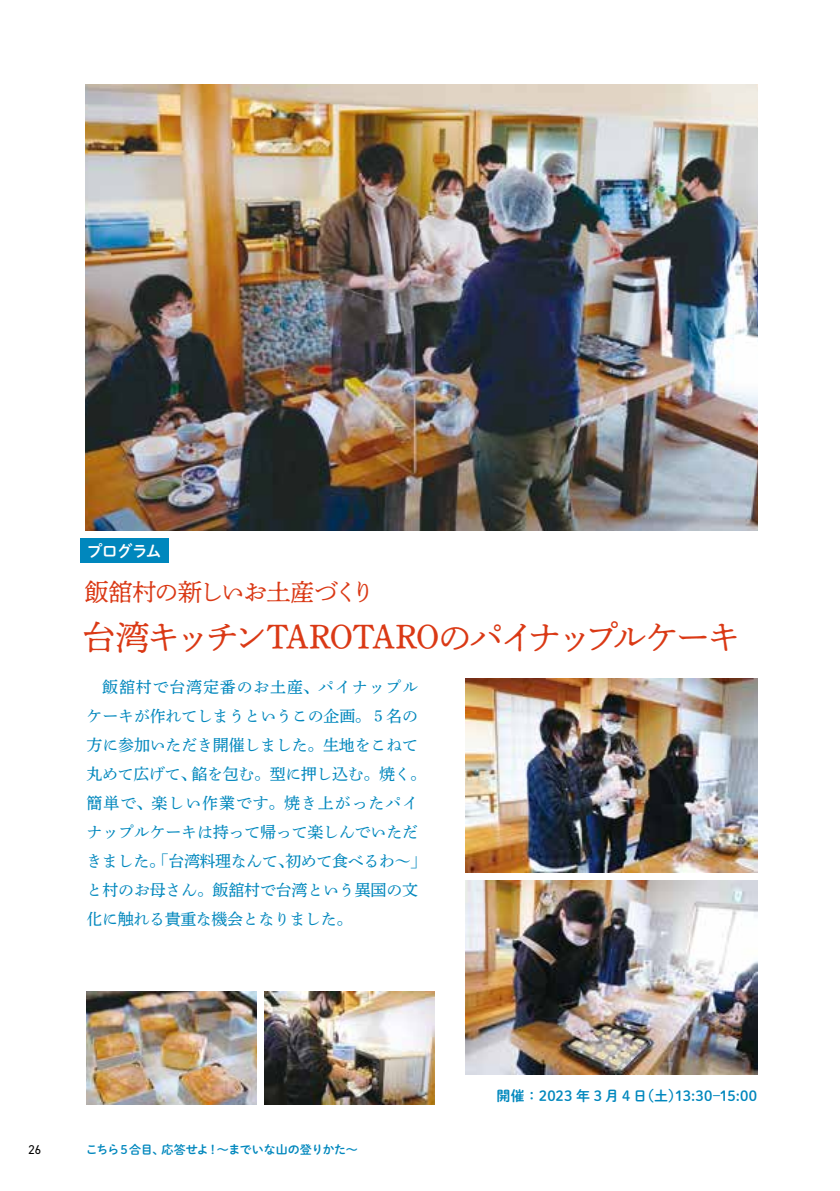
<style>
.page{position:relative;width:840px;height:1191px;background:#fff}
.page>*{position:absolute;margin:0;border:0;box-sizing:border-box;transform-origin:0 0}
.t1{font:34px "DNP Shuei N Min Std L";letter-spacing:-.06em;color:#da3915}
.t2{font:24px "DNP Shuei N Min Std L";letter-spacing:-.055em;color:#da3915}
.t3{font:16px/29px "DNP Shuei Y Min Std M";letter-spacing:-.015em;color:#0087bd}
.t4{font:16px "DNP Shuei M Go Std B";letter-spacing:-.065em;color:#fff}
.t5{font:14px "DNP Shuei M Go Std B";letter-spacing:.015em;color:#0087bd}
.t6{font:12.8px "DIN2014";color:#000}
.t7{font:12px "DNP Shuei M Go Std B";letter-spacing:-.025em;color:#0087bd}
</style>
<div class="page">
<img style="left:85px;top:84px;width:672px;height:446px">
<div style="left:80px;top:539px;width:88px;height:24px;background:#0087bd"></div>
<img style="left:465px;top:678px;width:291px;height:195px">
<img style="left:465px;top:880px;width:291px;height:194px">
<img style="left:264px;top:991px;width:170px;height:114px">
<img style="left:87px;top:991px;width:170px;height:113px">
<p class="t4" style="left:87px;top:539px;width:76px">プログラム</p>
<h2 class="t2" style="left:85px;top:574px;width:292px">飯舘村の新しいお土産づくり</h2>
<h1 class="t1" style="left:82px;top:613px;width:660px">台湾キッチンTAROTAROのパイナップルケーキ</h1>
<p class="t3" style="left:87px;top:671px;width:341px">　飯舘村で台湾定番のお土産、パイナップルケーキが作れてしまうというこの企画。５名の方に参加いただき開催しました。生地をこねて丸めて広げて、餡を包む。型に押し込む。焼く。簡単で、楽しい作業です。焼き上がったパイナップルケーキは持って帰って楽しんでいただきました。「台湾料理なんて、初めて食べるわ～」と村のお母さん。飯舘村で台湾という異国の文化に触れる貴重な機会となりました。</p>
<p class="t6" style="left:28px;top:1141px;width:14px">26</p>
<p class="t7" style="left:86px;top:1141px;width:273px">こちら５合目、応答せよ！～までいな山の登りかた～</p>
<p class="t5" style="left:496px;top:1085px;width:262px">開催：2023 年 3 月 4 日（土）13:30‒15:00</p>
</div>
